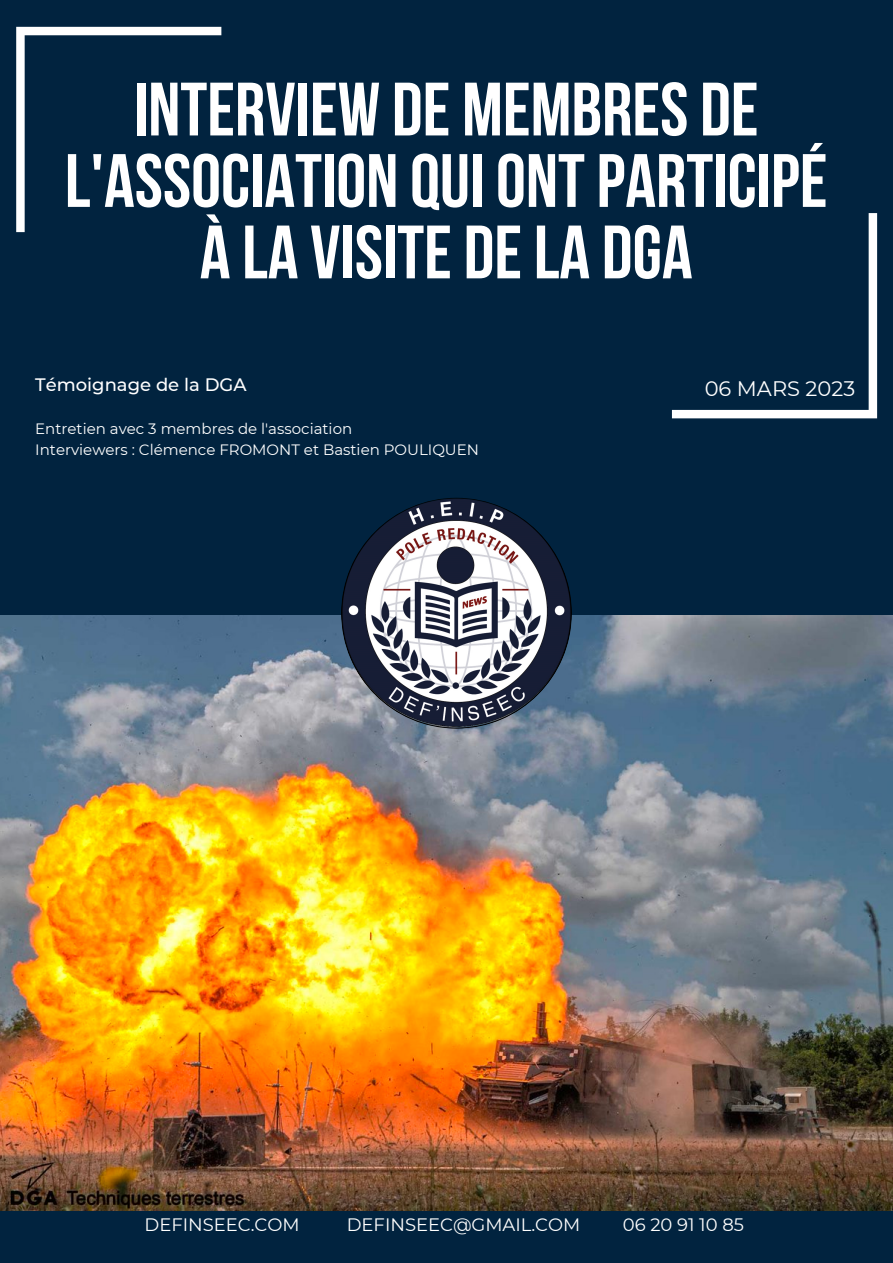
<style>
.page{position:relative;width:893px;height:1263px;background:#01233f}
.page>*{position:absolute;margin:0;border:0;box-sizing:border-box;transform-origin:0 0}
.t1{font:700 75.38px/71.4px "Bebas Neue";color:#fff;text-align:center}
.t2{font:21px "Montserrat";color:#fff}
.t3{font:500 18px "Montserrat";color:#fff}
.t4{font:17.92px "Montserrat";color:#fff}
.t5{font:15px/20.9px "Montserrat";color:#fff}
</style>
<div class="page">
<svg style="left:16px;top:27px;width:205px;height:205px"></svg>
<svg style="left:672px;top:213px;width:205px;height:205px"></svg>
<img style="left:0;top:616px;width:893px;height:595px">
<img style="left:341px;top:498px;width:231px;height:231px;border-radius:50%">
<h1 class="t1" style="left:65px;top:81px;width:764px">INTERVIEW DE MEMBRES DE<br>L'ASSOCIATION QUI ONTPARTICIPÉ<br>À LA VISITE DELA DGA</h1>
<p class="t3" style="left:35px;top:374px;width:213px">Témoignage de la DGA</p>
<p class="t5" style="left:35px;top:418px;width:445px">Entretien avec 3 membres de l'association<br>Interviewers : Clémence FROMONT et Bastien POULIQUEN</p>
<h2 class="t2" style="left:704px;top:376px;width:152px">06 MARS 2023</h2>
<p class="t4" style="left:144px;top:1213px;width:157px">DEFINSEEC.COM</p>
<p class="t4" style="left:347px;top:1213px;width:235px">DEFINSEEC@GMAIL.COM</p>
<p class="t4" style="left:623px;top:1213px;width:123px">06 20 91 10 85</p>
</div>
